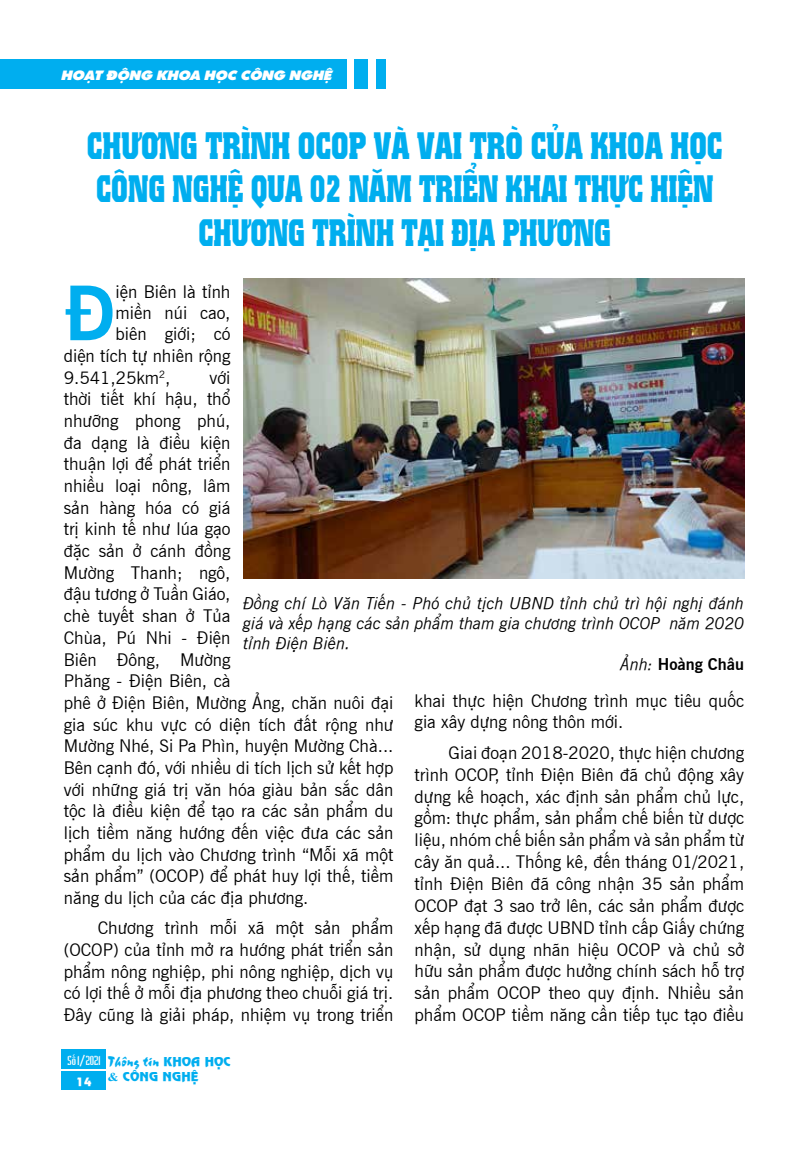
<style>
.page{position:relative;width:808px;height:1149px;background:#fff}
.page>*{position:absolute;margin:0;border:0;box-sizing:border-box;transform-origin:0 0}
.t1{font:700 75px "UVN Tin Tuc";color:#00aeef}
.t2{font:37.8px/43.5px "UTM Colossalis";color:#00aeef;text-align:center;scale:.74 1}
.t3{font:17.25px/21.6px "UVN Tin Tuc";color:#000}
.t4{font:italic 16.2px "UVN Tin Tuc";color:#000}
.t5{font:700 16.2px "UVN Tin Tuc";color:#000}
.t6{font:15px "UVN Thang Vu";color:#00aeef}
.t7{font:13.5px "UTM Sharnay";color:#fff;scale:1.08 1}
.t8{font:12px "UVN Nguyen Du";color:#00aeef;scale:1.08 1}
.t9{font:12px "UVN Hai Ba Trung";color:#fff}
.t10{font:11.25px "UVN Nguyen Du";color:#fff;scale:1.08 1}
.s1{font-weight:400;font-style:italic}
.s2{font-family:"UVN Nguyen Du";font-size:12px}
.s3{font-family:"Times New Roman";font-weight:700}
</style>
<div class="page">
<div style="left:62px;top:1049px;width:44px;height:19px;background:#00aeef"></div>
<div style="left:62px;top:1071px;width:44px;height:18px;background:#00aeef"></div>
<div style="left:0;top:59px;width:347px;height:30px;background:#00aeef"></div>
<div style="left:355px;top:59px;width:13px;height:30px;background:#00aeef"></div>
<div style="left:376px;top:59px;width:9px;height:30px;background:#00aeef"></div>
<img style="left:243px;top:278px;width:501px;height:300px">
<p class="t7" style="left:61px;top:64px;width:252px">HOẠT ĐỘNG KHOA HỌC CÔNG NGHỆ</p>
<h2 class="t2" style="left:87px;top:122px;width:861px">CHƯƠNG TRÌNH OCOP VÀ VAI TRÒ CỦA KHOA HỌC<br>CÔNG NGHỆ QUA 02 NĂM TRIỂN KHAI THỰC HIỆN<br>CHƯƠNG TRÌNH TẠI ĐỊA PHƯƠNG</h2>
<h1 class="t1" style="left:64px;top:254px;width:53px">Đ</h1>
<p class="t3" style="left:116px;top:279px;width:116px">iện Biên là tỉnh</p>
<p class="t3" style="left:116px;top:300px;width:116px">miền núi cao,</p>
<p class="t3" style="left:116px;top:321px;width:116px">biên giới; có</p>
<p class="t3" style="left:64px;top:343px;width:168px">diện tích tự nhiên rộng</p>
<p class="t3" style="left:64px;top:365px;width:108px">9.541,25km<sup>2</sup>,</p>
<p class="t3" style="left:64px;top:365px;width:331px;text-indent:146px">với<br>thời tiết khí hậu, thổ<br>nhưỡng phong phú,<br>đa dạng là điều kiện<br>thuận lợi để phát triển<br>nhiều loại nông, lâm<br>sản hàng hóa có giá<br>trị kinh tế như lúa gạo<br>đặc sản ở cánh đồng<br>Mường Thanh; ngô,<br>đậu tương ở Tuần Giáo,<br>chè tuyết shan ở Tủa<br>Chùa, Pú Nhi - Điện<br>Biên Đông, Mường<br>Phăng - Điện Biên, cà<br>phê ở Điện Biên, Mường Ảng, chăn nuôi đại gia súc khu vực có diện tích đất rộng như<br>Mường Nhé, Si Pa Phìn, huyện Mường Chà...<br>Bên cạnh đó, với nhiều di tích lịch sử kết hợp với những giá trị văn hóa giàu bản sắc dân tộc là điều kiện để tạo ra các sản phẩm du lịch tiềm năng hướng đến việc đưa các sản phẩm du lịch vào Chương trình “Mỗi xã một sản phẩm” (OCOP) để phát huy lợi thế, tiềm năng du lịch của các địa phương.</p>
<p class="t3" style="left:64px;top:915px;width:331px;text-align:justify;text-indent:34px">Chương trình mỗi xã một sản phẩm (OCOP) của tỉnh mở ra hướng phát triển sản phẩm nông nghiệp, phi nông nghiệp, dịch vụ có lợi thế ở mỗi địa phương theo chuỗi giá trị.<br>Đây cũng là giải pháp, nhiệm vụ trong triển</p>
<p class="t4" style="left:243px;top:590px;width:502px">Đồng chí Lò Văn Tiến - Phó chủ tịch UBND tỉnh chủ trì hội nghị đánh</p>
<p class="t4" style="left:243px;top:611px;width:502px">giá và xếp hạng các sản phẩm tham gia chương trình OCOP năm 2020</p>
<p class="t4" style="left:243px;top:631px;width:109px">tỉnh Điện Biên.</p>
<p class="t5" style="left:620px;top:650px;width:125px"><span class="s1">Ảnh:</span> Hoàng Châu</p>
<p class="t3" style="left:415px;top:687px;width:331px">khai thực hiện Chương trình mục tiêu quốc gia xây dựng nông thôn mới.</p>
<p class="t3" style="left:415px;top:740px;width:331px;text-align:justify;text-indent:34px">Giai đoạn 2018-2020, thực hiện chương trình OCOP, tỉnh Điện Biên đã chủ động xây dựng kế hoạch, xác định sản phẩm chủ lực, gồm: thực phẩm, sản phẩm chế biến từ dược liệu, nhóm chế biến sản phẩm và sản phẩm từ cây ăn quả... Thống kê, đến tháng 01/2021, tỉnh Điện Biên đã công nhận 35 sản phẩm OCOP đạt 3 sao trở lên, các sản phẩ m được xếp hạng đã được UBND tỉnh cấ p Giấy chứng nhận, sử dụng nhãn hiệu OCOP và chủ sở hữu sản phẩm được hưởng chính sách hỗ trợ sản phẩm OCOP theo quy định. Nhiều sản phẩm OCOP tiềm năng cần tiếp tục tạo điều</p>
<p class="t9" style="left:67px;top:1050px;width:34px">Số 1/2021</p>
<p class="t10" style="left:76px;top:1073px;width:17px">14</p>
<p class="t6" style="left:108px;top:1049px;width:124px">Thông tin <span class="s2">KHOA HỌC</span></p>
<p class="t8" style="left:108px;top:1067px;width:86px"><span class="s3">&amp;</span> CÔNG NGHỆ</p>
</div>
